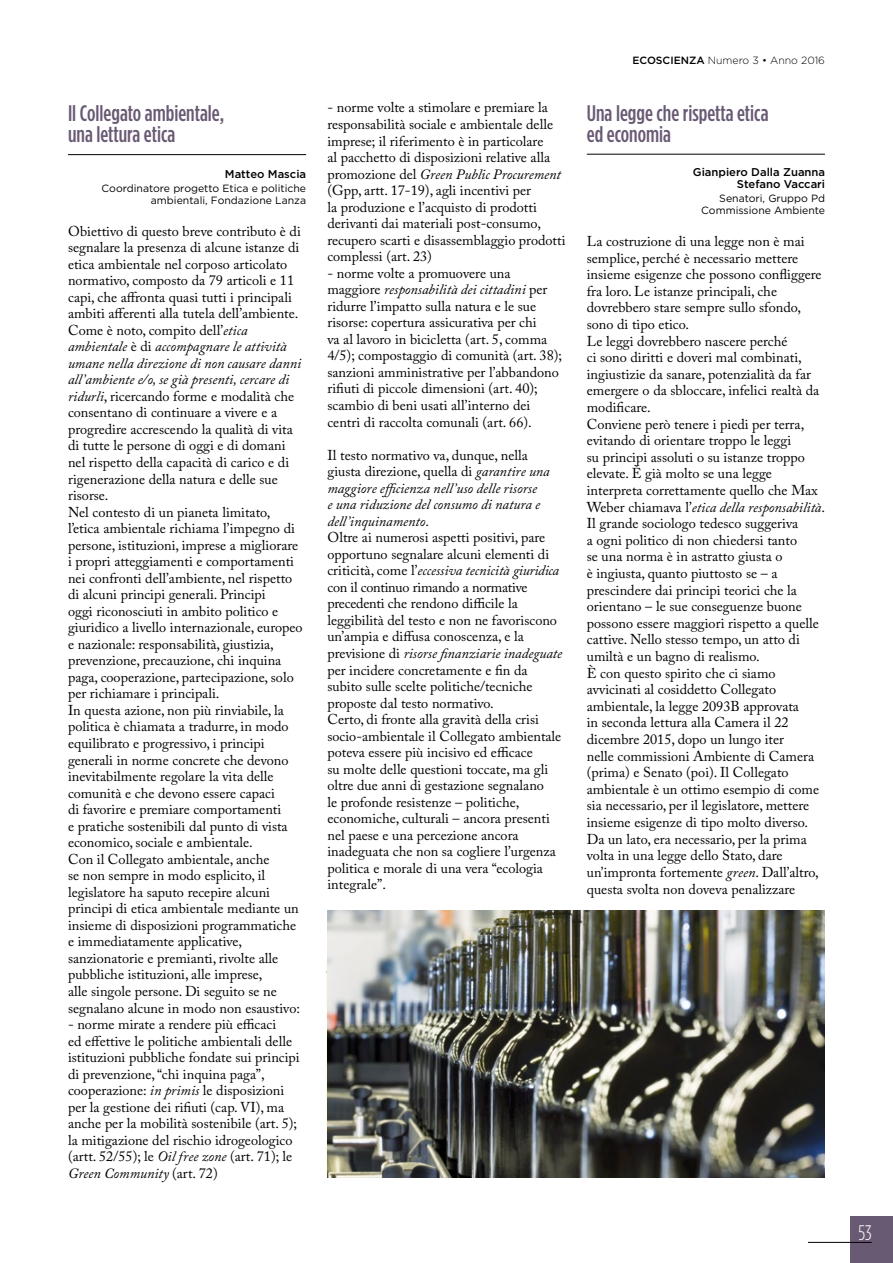
<style>
.page{position:relative;width:893px;height:1263px;background:#fff}
.page>*{position:absolute;margin:0;border:0;box-sizing:border-box;transform-origin:0 0}
.t1{font:500 22.5px/21px "Gotham Condensed";color:#695a74}
.t2{font:300 condensed 21px "Gotham HTF";color:#fff}
.t3{font:14.25px/16.5px "Adobe Caslon Pro";color:#000}
.t4{font:500 11.25px/12px "Gotham";color:#000;text-align:right}
.t5{font:10.5px/12px "Gotham HTF";color:#000;text-align:right}
.t6{font:300 10.5px "Gotham HTF";color:#000}
.s1{font-style:italic}
.s2{font-weight:500}
</style>
<div class="page">
<div style="left:850px;top:1216px;width:43px;height:47px;background:#695a74"></div>
<hr style="left:808px;top:1242px;width:64px;height:1px;background:#000">
<hr style="left:587px;top:154px;width:238px;height:1px;background:#000">
<hr style="left:68px;top:154px;width:238px;height:1px;background:#000">
<img style="left:327px;top:910px;width:498px;height:268px">
<h1 class="t1" style="left:68px;top:102px;width:158px">Il Collegato ambientale, una lettura etica</h1>
<p class="t4" style="left:225px;top:167px;width:83px">Matteo Mascia</p>
<p class="t5" style="left:102px;top:182px;width:206px">Coordinatore progetto Etica e politiche ambientali, Fondazione Lanza</p>
<p class="t3" style="left:68px;top:222px;width:236px">Obiettivo di questo breve contributo è di segnalare la presenza di alcune istanze di etica ambientale nel corposo articolato normativo, composto da 79 articoli e 11 capi, che affronta quasi tutti i principali ambiti afferenti alla tutela dell’ambiente.<br>Come è noto, compito dell’<span class="s1">etica ambientale</span> è di <span class="s1">accompagnare le attività umane nella direzione di non causare danni all’ambiente e/o, se già presenti, cercare di ridurli</span>, ricercando forme e modalità che consentano di continuare a vivere e a progredire accrescendo la qualità di vita di tutte le persone di oggi e di domani nel rispetto della capacità di carico e di rigenerazione della natura e delle sue risorse.<br>Nel contesto di un pianeta limitato, l’etica ambientale richiama l’impegno di persone, istituzioni, imprese a migliorare i propri atteggiamenti e comportamenti nei confronti dell’ambiente, nel rispetto di alcuni principi generali. Principi<br>oggi riconosciuti in ambito politico e giuridico a livello internazionale, europeo e nazionale: responsabilità, giustizia, prevenzione, precauzione, chi inquina paga, cooperazione, partecipazione, solo per richiamare i principali.<br>In questa azione, non più rinviabile, la politica è chiamata a tradurre, in modo equilibrato e progressivo, i principi generali in norme concrete che devono inevitabilmente regolare la vita delle comunità e che devono essere capaci<br>di favorire e premiare comportamenti<br>e pratiche sostenibili dal punto di vista economico, sociale e ambientale.<br>Con il Collegato ambientale, anche<br>se non sempre in modo esplicito, il legislatore ha saputo recepire alcuni principi di etica ambientale mediante un insieme di disposizioni programmatiche e immediatamente applicative, sanzionatorie e premianti, rivolte alle pubbliche istituzioni, alle imprese,<br>alle singole persone. Di seguito se ne segnalano alcune in modo non esaustivo:</p>
<p class="t3" style="left:68px;top:1016px;width:233px">- norme mirate a rendere più efficaci<br>ed effettive le politiche ambientali delle istituzioni pubbliche fondate sui principi di prevenzione, “chi inquina paga”, cooperazione: <span class="s1">in primis</span> le disposizioni per la gestione dei rifiuti (cap. VI), ma anche per la mobilità sostenibile (art. 5); la mitigazione del rischio idrogeologico (artt. 52/55); le <span class="s1">Oil free zone</span> (art. 71); le <span class="s1">Green Community</span> (art. 72)</p>
<p class="t3" style="left:327px;top:99px;width:240px">- norme volte a stimolare e premiare la responsabilità sociale e ambientale delle imprese; il riferimento è in particolare<br>al pacchetto di disposizioni relative alla promozione del <span class="s1">Green Public Procurement </span>(Gpp, artt. 17-19), agli incentivi per<br>la produzione e l’acquisto di prodotti derivanti dai materiali post-consumo, recupero scarti e disassemblaggio prodotti complessi (art. 23)</p>
<p class="t3" style="left:327px;top:265px;width:236px">- norme volte a promuovere una maggiore <span class="s1">responsabilità dei cittadini</span> per ridurre l’impatto sulla natura e le sue risorse: copertura assicurativa per chi<br>va al lavoro in bicicletta (art. 5, comma 4/5); compostaggio di comunità (art. 38); sanzioni amministrative per l’abbandono rifiuti di piccole dimensioni (art. 40); scambio di beni usati all’interno dei centri di raccolta comunali (art. 66).</p>
<p class="t3" style="left:327px;top:446px;width:236px">Il testo normativo va, dunque, nella giusta direzione, quella di <span class="s1">garantire una maggiore efficienza nell’uso delle risorse<br>e una riduzione del consumo di natura e dell’inquinamento</span>.<br>Oltre ai numerosi aspetti positivi, pare opportuno segnalare alcuni elementi di criticità, come l’<span class="s1">eccessiva tecnicità giuridica </span>con il continuo rimando a normative precedenti che rendono difficile la leggibilità del testo e non ne favoriscono un’ampia e diffusa conoscenza, e la previsione di <span class="s1">risorse finanziarie inadeguate </span>per incidere concretamente e fin da subito sulle scelte politiche/tecniche proposte dal testo normativo.<br>Certo, di fronte alla gravità della crisi socio-ambientale il Collegato ambientale poteva essere più incisivo ed efficace<br>su molte delle questioni toccate, ma gli oltre due anni di gestazione segnalano<br>le profonde resistenze – politiche, economiche, culturali – ancora presenti nel paese e una percezione ancora inadeguata che non sa cogliere l’urgenza politica e morale di una vera “ecologia integrale”.</p>
<p class="t6" style="left:632px;top:55px;width:194px"><span class="s2">ECOSCIENZA</span> Numero 3 • Anno 2016</p>
<h1 class="t1" style="left:587px;top:102px;width:183px">Una legge che rispetta etica ed economia</h1>
<p class="t4" style="left:693px;top:166px;width:134px">Gianpiero Dalla Zuanna<br>Stefano Vaccari</p>
<p class="t5" style="left:701px;top:192px;width:125px">Senatori, Gruppo Pd<br>Commissione Ambiente</p>
<p class="t3" style="left:587px;top:233px;width:240px">La costruzione di una legge non è mai semplice, perché è necessario mettere insieme esigenze che possono confliggere fra loro. Le istanze principali, che dovrebbero stare sempre sullo sfondo, sono di tipo etico.<br>Le leggi dovrebbero nascere perché<br>ci sono diritti e doveri mal combinati, ingiustizie da sanare, potenzialità da far emergere o da sbloccare, infelici realtà da modificare.<br>Conviene però tenere i piedi per terra, evitando di orientare troppo le leggi<br>su principi assoluti o su istanze troppo elevate. È già molto se una legge interpreta correttamente quello che Max Weber chiamava l’<span class="s1">etica della responsabilità</span>.<br>Il grande sociologo tedesco suggeriva<br>a ogni politico di non chiedersi tanto<br>se una norma è in astratto giusta o<br>è ingiusta, quanto piuttosto se – a prescindere dai principi teorici che la orientano – le sue conseguenze buone possono essere maggiori rispetto a quelle cattive. Nello stesso tempo, un atto di umiltà e un bagno di realismo.<br>È con questo spirito che ci siamo avvicinati al cosiddetto Collegato ambientale, la legge 2093B approvata<br>in seconda lettura alla Camera il 22 dicembre 2015, dopo un lungo iter<br>nelle commissioni Ambiente di Camera (prima) e Senato (poi). Il Collegato ambientale è un ottimo esempio di come sia necessario, per il legislatore, mettere insieme esigenze di tipo molto diverso.<br>Da un lato, era necessario, per la prima volta in una legge dello Stato, dare un’impronta fortemente <span class="s1">green</span>. Dall’altro, questa svolta non doveva penalizzare</p>
<h2 class="t2" style="left:859px;top:1221px;width:15px">53</h2>
</div>
